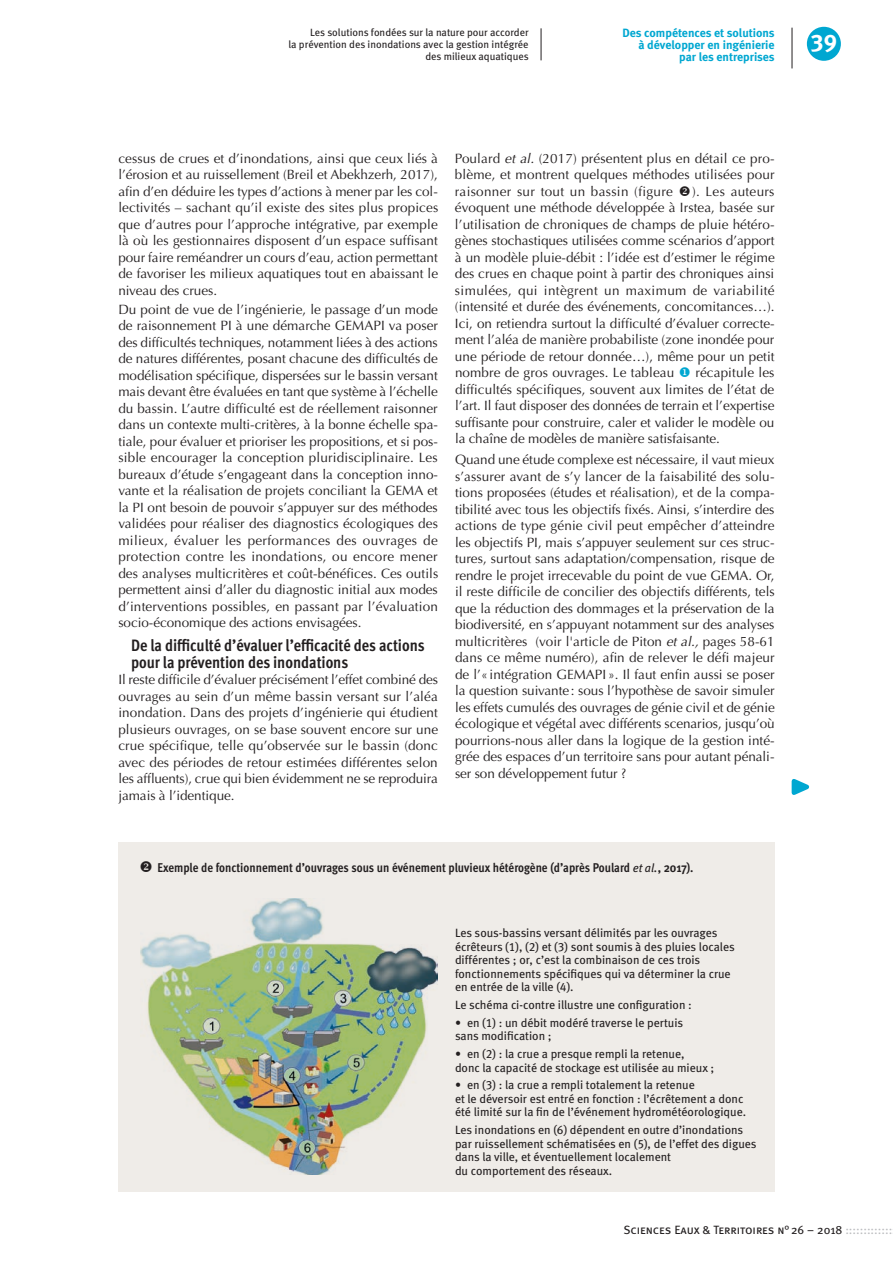
<style>
.page{position:relative;width:893px;height:1263px;background:#fff}
.page>*{position:absolute;margin:0;border:0;box-sizing:border-box;transform-origin:0 0}
.t1{font:24px "Meta Bold Caps Expert";color:#fff}
.t2{font:700 16.5px/17px "Meta Cond OT";color:#231f20}
.t3{font:13.5px/16.5px "Optima";letter-spacing:-.005em;color:#231f20;text-align:justify}
.titre_figure{font:700 12.75px "Meta Cond OT";color:#231f20}
.Hors_texte{font:12px/13.5px "Meta Book LF";color:#231f20}
.t4{font:700 12px/12px "Meta";color:#00a7d1;text-align:right}
.t5{font:12px "Meta Book Caps";color:#231f20}
.roulette_article{font:10.5px/12px "Meta Book LF";color:#231f20;text-align:right}
.s1{font-style:italic}
.s2{color:#00a7d1}
.s3{font-family:"Meta Book LF";font-weight:400;font-style:italic;font-size:12px}
.s4{font-family:"Meta Book LF";font-weight:400;font-style:italic}
.s5{color:#bcbdc0}
</style>
<div class="page">
<div style="left:118px;top:842px;width:657px;height:349px;background:#efece8"></div>
<hr style="left:541px;top:28px;width:1px;height:32px;background:#231f20">
<svg style="left:791px;top:779px;width:19px;height:16px"></svg>
<img style="left:140px;top:898px;width:298px;height:276px">
<div style="left:807px;top:27px;width:34px;height:34px;background:#00a7d1;border-radius:50%"></div>
<hr style="left:792px;top:28px;width:1px;height:40px;background:#231f20">
<p class="roulette_article" style="left:289px;top:26px;width:242px">Les solutions fondées sur la nature pour accorder<br>la prévention des inondations avec la gestion intégrée des milieux aquatiques</p>
<p class="t4" style="left:622px;top:27px;width:154px">Des compétences et solutions à développer en ingénierie par les entreprises</p>
<h1 class="t1" style="left:811px;top:28px;width:28px">39</h1>
<p class="t3" style="left:118px;top:150px;width:321px">cessus de crues et d’inondations, ainsi que ceux liés à l’érosion et au ruissellement (Breil et Abekhzerh, 2017), afin d’en déduire les types d’actions à mener par les col&shy;lectivités – sachant qu’il existe des sites plus propices que d’autres pour l’approche intégrative, par exemple là où les gestionnaires disposent d’un espace suffisant pour faire reméandrer un cours d’eau, action permettant de favoriser les milieux aquatiques tout en abaissant le niveau des crues.</p>
<p class="t3" style="left:118px;top:301px;width:321px">Du point de vue de l’ingénierie, le passage d’un mode de raisonnement PI à une démarche GEMAPI va poser des difficultés techniques, notamment liées à des actions de natures différentes, posant chacune des difficultés de modélisation spécifique, dispersées sur le bassin versant mais devant être évaluées en tant que système à l’échelle du bassin. L’autre difficulté est de réellement raisonner dans un contexte multi-critères, à la bonne échelle spa&shy;tiale, pour évaluer et prioriser les propositions, et si pos&shy;sible encourager la conception pluridisciplinaire. Les bureaux d’étude s’engageant dans la conception inno&shy;vante et la réalisation de projets conciliant la GEMA et la PI ont besoin de pouvoir s’appuyer sur des méthodes validées pour réaliser des diagnostics écologiques des milieux, évaluer les performances des ouvrages de protection contre les inondations, ou encore mener des analyses multicritères et coût-bénéfices. Ces outils permettent ainsi d’aller du diagnostic initial aux modes d’interventions possibles, en passant par l’évaluation socio-économique des actions envisagées.</p>
<h2 class="t2" style="left:131px;top:637px;width:295px">De la difficulté d’évaluer l’efficacité des actions pour la prévention des inondations</h2>
<p class="t3" style="left:118px;top:671px;width:321px">Il reste difficile d’évaluer précisément l’effet combiné des ouvrages au sein d’un même bassin versant sur l’aléa inondation. Dans des projets d’ingénierie qui étudient plusieurs ouvrages, on se base souvent encore sur une crue spécifique, telle qu’observée sur le bassin (donc avec des périodes de retour estimées différentes selon les affluents), crue qui bien évidemment ne se reproduira jamais à l’identique.</p>
<p class="t3" style="left:455px;top:150px;width:321px">Poulard <span class="s1">et al.</span> (2017) présentent plus en détail ce pro&shy;blème, et montrent quelques méthodes utilisées pour raisonner sur tout un bassin (figure ❖). Les auteurs évoquent une méthode développée à Irstea, basée sur l’utilisation de chroniques de champs de pluie hétéro&shy;gènes stochastiques utilisées comme scénarios d’apport à un modèle pluie-débit : l’idée est d’estimer le régime des crues en chaque point à partir des chroniques ainsi simulées, qui intègrent un maximum de variabilité (intensité et durée des événements, concomitances…).<br>Ici, on retiendra surtout la difficulté d’évaluer correcte&shy;ment l’aléa de manière probabiliste (zone inondée pour une période de retour donnée…), même pour un petit nombre de gros ouvrages. Le tableau <span class="s2">◆</span> récapitule les difficultés spécifiques, souvent aux limites de l’état de l’art. Il faut disposer des données de terrain et l’expertise suffisante pour construire, caler et valider le modèle ou la chaîne de modèles de manière satisfaisante.</p>
<p class="t3" style="left:455px;top:452px;width:321px">Quand une étude complexe est nécessaire, il vaut mieux s’assurer avant de s’y lancer de la faisabilité des solu&shy;tions proposées (études et réalisation), et de la compa&shy;tibilité avec tous les objectifs fixés. Ainsi, s’interdire des actions de type génie civil peut empêcher d’atteindre les objectifs PI, mais s’appuyer seulement sur ces struc&shy;tures, surtout sans adaptation/compensation, risque de rendre le projet irrecevable du point de vue GEMA. Or, il reste difficile de concilier des objectifs différents, tels que la réduction des dommages et la préservation de la biodiversité, en s’appuyant notamment sur des analyses multicritères (voir l'article de Piton <span class="s1">et al.,</span> pages 58-61 dans ce même numéro), afin de relever le défi majeur de l’« intégration GEMAPI ». Il faut enfin aussi se poser la question suivante: sous l’hypothèse de savoir simuler les effets cumulés des ouvrages de génie civil et de génie écologique et végétal avec différents scenarios, jusqu’où pourrions-nous aller dans la logique de la gestion inté&shy;grée des espaces d’un territoire sans pour autant pénali&shy;ser son développement futur ?</p>
<p class="titre_figure" style="left:139px;top:859px;width:556px">❖ Exemple de fonctionnement d’ouvrages sous un événement pluvieux hétérogène (d’après Poulard <span class="s3">et al</span><span class="s4">.</span>, 2017).</p>
<p class="Hors_texte" style="left:455px;top:926px;width:281px">Les sous-bassins versant délimités par les ouvrages écrêteurs (1), (2) et (3) sont soumis à des pluies locales différentes ; or, c’est la combinaison de ces trois fonctionnements spécifiques qui va déterminer la crue en entrée de la ville (4).</p>
<p class="Hors_texte" style="left:455px;top:998px;width:238px">Le schéma ci-contre illustre une configuration :</p>
<p class="Hors_texte" style="left:455px;top:1016px;width:230px">• en (1) : un débit modéré traverse le pertuis sans modification ;</p>
<p class="Hors_texte" style="left:455px;top:1047px;width:261px">• en (2) : la crue a presque rempli la retenue,<br>donc la capacité de stockage est utilisée au mieux ;</p>
<p class="Hors_texte" style="left:455px;top:1078px;width:293px">• en (3) : la crue a rempli totalement la retenue<br>et le déversoir est entré en fonction : l’écrêtement a donc été limité sur la fin de l’événement hydrométéorologique.</p>
<p class="Hors_texte" style="left:455px;top:1123px;width:303px">Les inondations en (6) dépendent en outre d’inondations par ruissellement schématisées en (5), de l’effet des digues dans la ville, et éventuellement localement<br>du comportement des réseaux.</p>
<p class="t5" style="left:623px;top:1223px;width:270px">Sciences Eaux &amp; Territoires n°26 – 2018 <span class="s5">:::::::::::::</span></p>
</div>
